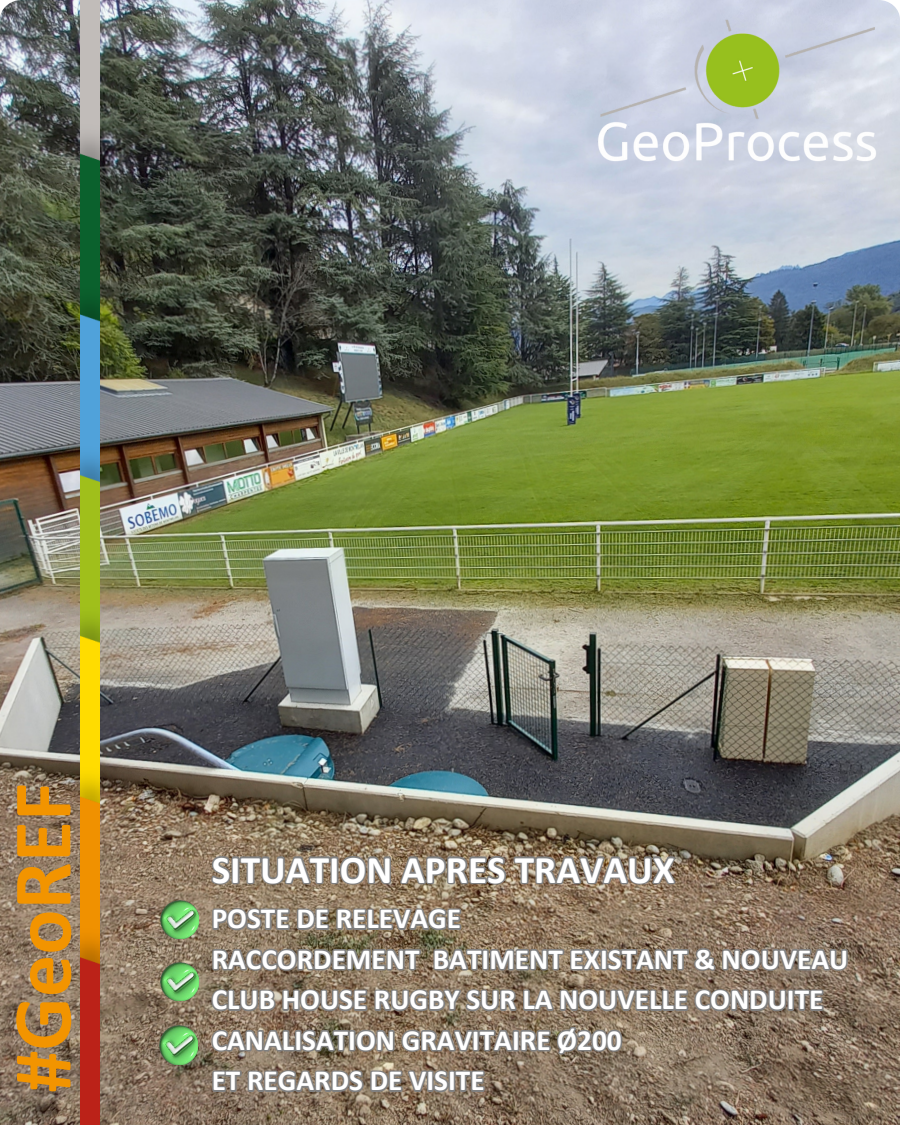
<style>
.page{position:relative;width:900px;height:1125px;background:#fff}
.page>*{position:absolute;margin:0;border:0;box-sizing:border-box;transform-origin:0 0}
.t1{font:700 84.1px "Calibri";color:#f29400}
.t2{font:700 39.3px "Calibri";color:#fff}
.t3{font:700 29.3px/40.5px "Calibri";color:#fff}
</style>
<div class="page">
<img style="left:0;top:0;width:900px;height:1125px">
<img style="left:826px;top:17px;width:53px;height:146px">
<div style="left:81px;top:1014px;width:18px;height:111px;background:#bb2218"></div>
<svg style="left:826px;top:946px;width:24px;height:27px"></svg>
<img style="left:0;top:0;width:826px;height:1014px">
<svg style="left:209px;top:1024px;width:415px;height:33px;background:#83796c"></svg>
<svg style="left:210px;top:1068px;width:277px;height:27px;background:#857b71"></svg>
<img style="left:160px;top:962px;width:39px;height:39px">
<img style="left:160px;top:1026px;width:38px;height:38px">
<h1 class="t1" style="left:-17px;top:1093px;width:312px;rotate:-90deg">#GeoREF</h1>
<h2 class="t2" style="left:212px;top:842px;width:464px">SITUATION APRES TRAVAUX</h2>
<p class="t3" style="left:212px;top:898px;width:638px">POSTE DE RELEVAGE<br>RACCORDEMENT BATIMENT EXISTANT &amp; NOUVEAU CLUB HOUSE RUGBY SUR LA NOUVELLE CONDUITE CANALISATION GRAVITAIRE Ø200</p>
<p class="t3" style="left:212px;top:1060px;width:274px">ET REGARDS DE VISITE</p>
</div>
